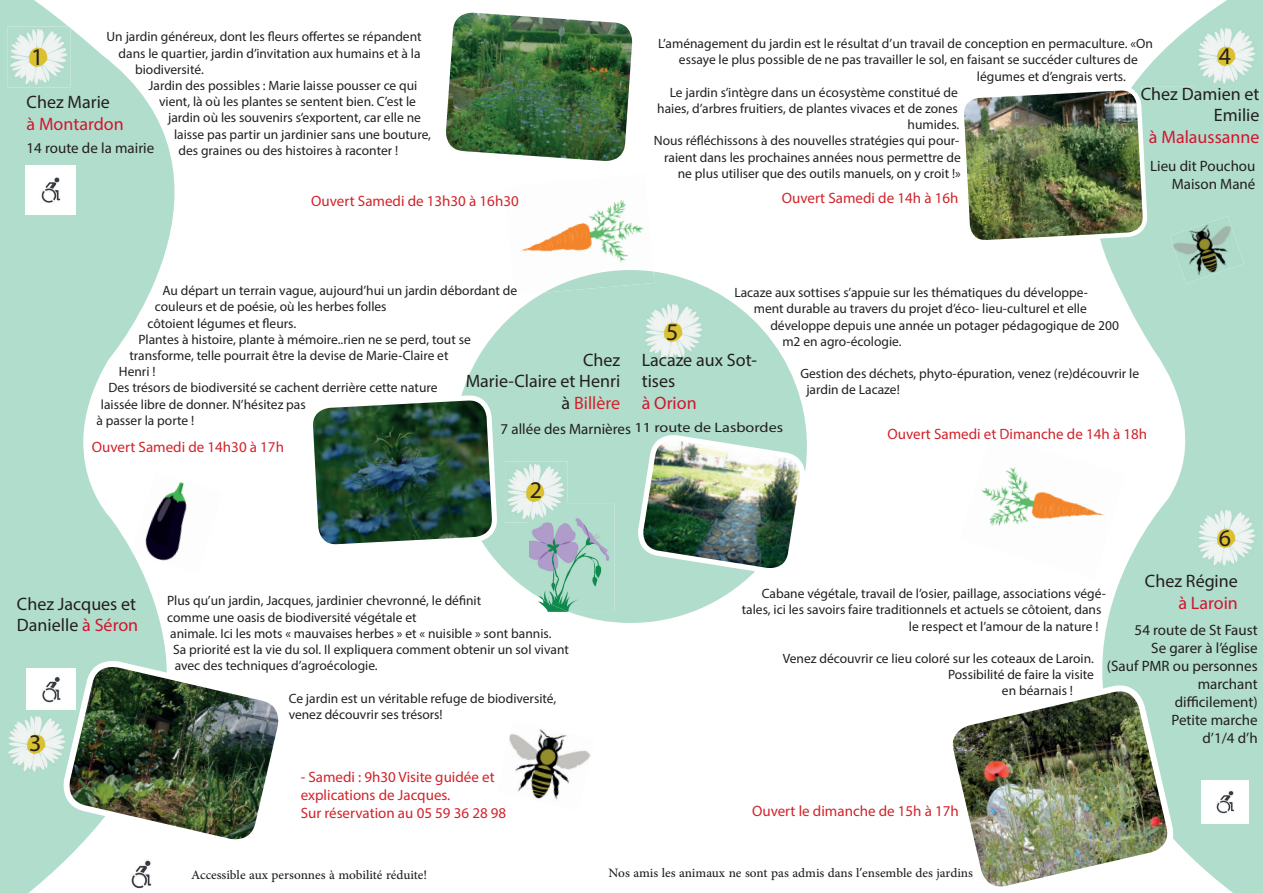
<style>
.page{position:relative;width:1263px;height:893px;background:#fff}
.page>*{position:absolute;margin:0;border:0;box-sizing:border-box;transform-origin:0 0}
.t1{font:24px "Myriad Pro";color:#231f20}
.t2{font:18px/21.6px "Myriad Pro";color:#231f20;text-align:right}
.t3{font:18px "Adobe Arabic";color:#231f20}
.t4{font:18px "Myriad Pro";color:#d1152f}
.t5{font:15px/18px "Myriad Pro";color:#d1232a}
.t6{font:15px/18px "Myriad Pro";color:#231f20;text-align:right}
.t7{font:13.8px "Myriad Pro";color:#231f20;scale:1.17 1}
.t8{font:13.5px/16.2px "Myriad Pro";color:#231f20}
.s1{color:#d1232a}
.s2{color:#d1152f}
.s3{font-family:"Adobe Arabic";font-size:18px}
</style>
<div class="page">
<svg style="left:0;top:0;width:175px;height:893px;fill:#b1ddcc"></svg>
<svg style="left:1102px;top:0;width:161px;height:893px;fill:#b1ddcc"></svg>
<svg style="left:1146px;top:87px;width:113px;height:13px"></svg>
<img style="left:8px;top:27px;width:62px;height:61px">
<svg style="left:495px;top:271px;width:309px;height:352px;fill:#b1ddcc"></svg>
<img style="left:544px;top:270px;width:110px;height:23px">
<img style="left:505px;top:461px;width:63px;height:61px">
<img style="left:6px;top:713px;width:54px;height:61px">
<svg style="left:313px;top:333px;width:182px;height:227px"></svg>
<svg style="left:446px;top:12px;width:195px;height:274px"></svg>
<img style="left:132px;top:472px;width:55px;height:102px">
<img style="left:60px;top:657px;width:219px;height:192px">
<img style="left:643px;top:302px;width:62px;height:61px">
<img style="left:1195px;top:26px;width:63px;height:62px">
<img style="left:1195px;top:507px;width:63px;height:61px">
<img style="left:964px;top:87px;width:182px;height:310px">
<img style="left:635px;top:412px;width:172px;height:184px">
<img style="left:952px;top:684px;width:223px;height:209px">
<img style="left:529px;top:504px;width:85px;height:108px">
<img style="left:529px;top:504px;width:39px;height:18px">
<img style="left:509px;top:729px;width:82px;height:71px">
<img style="left:1170px;top:216px;width:74px;height:67px">
<img style="left:115px;top:848px;width:52px;height:45px">
<img style="left:25px;top:166px;width:50px;height:48px">
<img style="left:27px;top:669px;width:49px;height:40px">
<img style="left:1201px;top:781px;width:47px;height:42px">
<img style="left:981px;top:439px;width:144px;height:140px">
<img style="left:989px;top:434px;width:17px;height:5px">
<svg style="left:1187px;top:696px;width:11px;height:11px"></svg>
<p class="t8" style="left:107px;top:28px;width:160px">Un jardin généreux, dont les</p>
<p class="t8" style="left:119px;top:45px;width:304px">dans le quartier, jardin ’d invitation aux humains et laà</p>
<p class="t8" style="left:135px;top:61px;width:70px">biodiversité.</p>
<p class="t8" style="left:149px;top:77px;width:270px">Jardin des possibles : Marie laisse pousser ce qui</p>
<p class="t8" style="left:159px;top:93px;width:258px">vient là, où les plantes se sentent bien ’C. est le</p>
<p class="t8" style="left:168px;top:109px;width:254px">jardin où les souvenirs ’sexportent, car elle ne</p>
<p class="t8" style="left:174px;top:126px;width:258px">laisse pas partir un jardinier sans une bouture,</p>
<p class="t8" style="left:179px;top:142px;width:221px">des graines ou des histoires à raconter !</p>
<p class="t8" style="left:317px;top:28px;width:106px">ertes se répandent</p>
<p class="t8" style="left:275px;top:28px;width:36px">eurs o</p>
<h1 class="t1" style="left:31px;top:42px;width:14px">1</h1>
<h2 class="t2" style="left:27px;top:91px;width:85px">Chez Marie</h2>
<h2 class="t4" style="left:27px;top:113px;width:99px">à Montardon</h2>
<p class="t6" style="left:27px;top:138px;width:129px">14 route de la mairie</p>
<p class="t5" style="left:311px;top:192px;width:209px">Ouvert Samedi de 13h30 à 16h30</p>
<p class="t8" style="left:658px;top:35px;width:496px">’Laménagement du jardin est le résultat ’d un travail de conception en permaculture «. On</p>
<p class="t8" style="left:679px;top:52px;width:460px">essaye le plus possible de ne pas travailler le sol, en faisant se succéder cultures de</p>
<p class="t8" style="left:977px;top:68px;width:150px">légumes et ’dengrais verts.</p>
<p class="t8" style="left:670px;top:84px;width:290px">Le jardin ’sintègre dans un écosystème constitué de</p>
<p class="t8" style="left:657px;top:100px;width:302px">haies ’d, arbres fruitiers, de plantes vivaces et de zones</p>
<p class="t8" style="left:908px;top:116px;width:53px">humides.</p>
<p class="t8" style="left:664px;top:149px;width:298px">raient dans les prochaines années nous permettre de</p>
<h1 class="t1" style="left:1219px;top:41px;width:14px">4</h1>
<h2 class="t2" style="left:1141px;top:82px;width:120px">Chez Damien et<br>Emilie</h2>
<h2 class="t4" style="left:1149px;top:126px;width:112px">à Malaussanne</h2>
<p class="t8" style="left:704px;top:133px;width:257px">échissons à des nouvelles stratégies qui pour-</p>
<p class="t8" style="left:654px;top:133px;width:44px">Nous ré</p>
<p class="t8" style="left:678px;top:165px;width:285px">ne plus utiliser que des outils manuels, on y croit «!</p>
<p class="t6" style="left:1150px;top:156px;width:107px">Lieu dit Pouchou<br>Maison Mané</p>
<p class="t5" style="left:782px;top:189px;width:178px">Ouvert Samedi de 14 àh 16h</p>
<p class="t8" style="left:162px;top:282px;width:356px">Au départ un terrain vague, aujourd’hui un jardin débordant de</p>
<p class="t8" style="left:155px;top:299px;width:233px">couleurs et de poésie, où les herbes folles</p>
<p class="t8" style="left:270px;top:315px;width:28px">eurs.</p>
<p class="t8" style="left:734px;top:284px;width:355px">Lacaze aux sottises ’s appuie sur les thématiques du développe-</p>
<p class="t8" style="left:782px;top:317px;width:338px;text-indent:-12px">développe depuis une année un potager pédagogique de 200 m2 en agro-écologie.</p>
<p class="t8" style="left:806px;top:365px;width:334px;text-indent:-6px">Gestion des déchets, phyto-épuration, venez (re)découvrir le jardin de Lacaze!</p>
<p class="t8" style="left:754px;top:301px;width:335px">ment durable au travers du projet ’déco- lieu-culturel et elle</p>
<p class="t8" style="left:147px;top:315px;width:114px">côtoient légumes et</p>
<p class="t8" style="left:138px;top:331px;width:334px">Plantes à histoire, plante à mémoire..rien ne se perd, tout se</p>
<p class="t8" style="left:129px;top:347px;width:321px">transforme, telle pourrait être la devise de Marie-Claire et</p>
<p class="t8" style="left:119px;top:363px;width:38px">Henri !</p>
<p class="t8" style="left:108px;top:380px;width:331px">Des trésors de biodiversité se cachent derrière cette nature</p>
<p class="t8" style="left:101px;top:396px;width:206px">laissée libre de donner N. ’hésitez pas</p>
<p class="t8" style="left:96px;top:412px;width:99px">à passer la porte !</p>
<h1 class="t1" style="left:666px;top:317px;width:14px">5</h1>
<h2 class="t2" style="left:642px;top:370px;width:35px">tises</h2>
<h2 class="t2" style="left:466px;top:348px;width:156px">Chez<br>Marie-Claire et Henri à <span class="s1">Billère</span></h2>
<p class="t6" style="left:501px;top:420px;width:132px">7 allée des Marnières</p>
<h2 class="t2" style="left:642px;top:348px;width:117px">Lacaze aux Sot-</h2>
<h2 class="t4" style="left:642px;top:392px;width:56px">à Orion</h2>
<p class="t7" style="left:634px;top:419px;width:129px">11 route de Lasbordes</p>
<p class="t5" style="left:887px;top:425px;width:261px">Ouvert Samedi et Dimanche de 14 àh 18h</p>
<p class="t5" style="left:92px;top:437px;width:194px">Ouvert Samedi de 14h30 à 17h</p>
<h1 class="t1" style="left:530px;top:476px;width:14px">2</h1>
<h2 class="t2" style="left:17px;top:593px;width:123px;text-align:left">Chez Jacques et<br>Danielle <span class="s2">à Séron</span></h2>
<h1 class="t1" style="left:29px;top:728px;width:14px">3</h1>
<p class="t8" style="left:167px;top:593px;width:293px">Plus qu’un jardin, Jacques, jardinier chevronné le, dé</p>
<p class="t8" style="left:167px;top:609px;width:251px">comme une oasis de biodiversité végétale et</p>
<p class="t8" style="left:170px;top:625px;width:383px">animale. Ici les mots « mauvaises herbes » et « nuisible » sont bannis.</p>
<p class="t8" style="left:173px;top:641px;width:397px">Sa priorité est la vie du sol Il. expliquera comment obtenir un sol vivant</p>
<p class="t8" style="left:175px;top:657px;width:205px">avec des techniques ’d agroécologie.</p>
<p class="t8" style="left:289px;top:690px;width:269px">Ce jardin est un véritable refuge de biodiversité, venez découvrir ses trésors!</p>
<p class="t8" style="left:466px;top:593px;width:17px">nit</p>
<p class="t5" style="left:301px;top:768px;width:207px">- Samedi h9: 30 Visite guidée et explications de Jacques.<br>Sur réservation au 05 59 36 28 98</p>
<h2 class="t3" style="left:191px;top:862px;width:237px">Accessible aux personnes à mobilité réduite!</h2>
<h1 class="t1" style="left:1219px;top:523px;width:14px">6</h1>
<h2 class="t2" style="left:1145px;top:570px;width:94px">Chez Régine</h2>
<h2 class="t4" style="left:1178px;top:592px;width:61px">à Laroin</h2>
<p class="t8" style="left:762px;top:585px;width:346px">Cabane végétale, travail de ’losier, paillage, associations végé-</p>
<p class="t8" style="left:909px;top:618px;width:191px">le respect et ’l amour de la nature !</p>
<p class="t8" style="left:783px;top:650px;width:313px">Venez découvrir ce lieu coloré sur les coteaux de Laroin.</p>
<p class="t8" style="left:948px;top:666px;width:147px">Possibilité de faire la visite</p>
<p class="t8" style="left:1002px;top:682px;width:73px">en béarnais !</p>
<p class="t8" style="left:742px;top:601px;width:361px">tales, ici les savoirs faire traditionnels et actuels se côtoient, dans</p>
<p class="t6" style="left:1107px;top:621px;width:152px">54 route de St Faust<br>Se garer ’là église<br>(Sauf PMR ou personnes marchant<br>cilement(</p>
<p class="t6" style="left:1175px;top:693px;width:13px">di</p>
<p class="t6" style="left:1171px;top:711px;width:88px">Petite marche</p>
<p class="t6" style="left:1202px;top:729px;width:57px">’d 1 / 4 h’d</p>
<p class="t5" style="left:752px;top:801px;width:208px">Ouvert le dimanche de 15 àh 17h</p>
<p class="t8" style="left:856px;top:864px;width:8px">’<span class="s3">l</span></p>
<h2 class="t3" style="left:609px;top:860px;width:245px">Nos amis les animaux ne sont pas admis dans</h2>
<h2 class="t3" style="left:862px;top:860px;width:112px">ensemble des jardins</h2>
</div>
